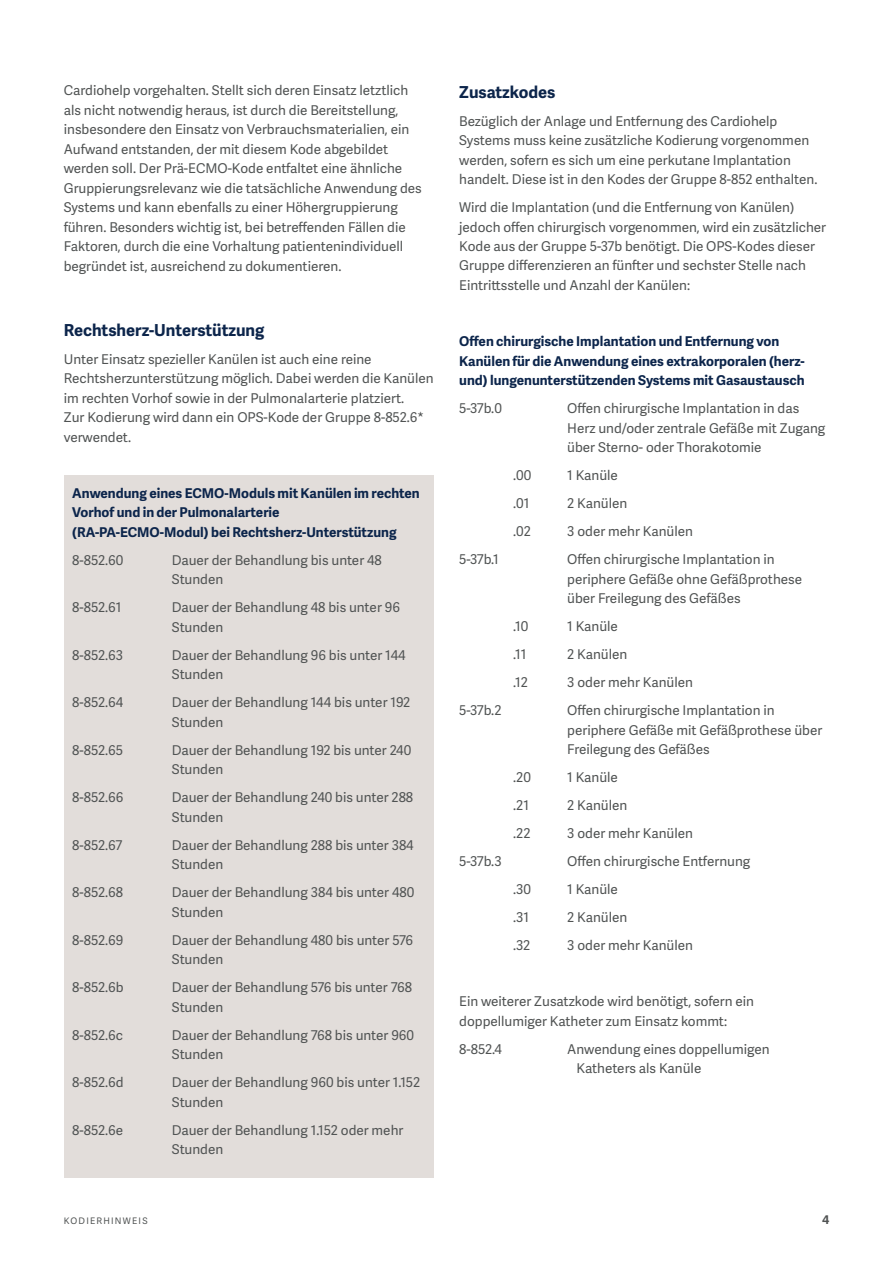
<style>
.page{position:relative;width:893px;height:1263px;background:#fff}
.page>*{position:absolute;margin:0;border:0;box-sizing:border-box;transform-origin:0 0}
.t1{font:700 16.5px "Adelle Sans";color:#0c254b}
.t2{font:13.5px/19.5px "Adelle Sans";color:#505353}
.t3{font:700 13.5px/19.5px "Adelle Sans";color:#0c254b}
.t4{font:700 12px "Adelle Sans";color:#505353}
.t5{font:9px "Adelle Sans";letter-spacing:.135em;color:#505353}
</style>
<div class="page">
<div style="left:64px;top:475px;width:370px;height:703px;background:#e2ddda"></div>
<p class="t2" style="left:64px;top:80px;width:360px">Cardiohelp vorgehalten. Stellt sich deren Einsatz letztlich als nicht notwendig heraus, ist durch die Bereitstellung, insbesondere den Einsatz von Verbrauchsmaterialien, ein Aufwand entstanden, der mit diesem Kode abgebildet werden soll. Der Prä-ECMO-Kode entfaltet eine ähnliche Gruppierungsrelevanz wie die tatsächliche Anwendung des Systems und kann ebenfalls zu einer Höhergruppierung führen. Besonders wichtig ist, bei betreffenden Fällen die Faktoren, durch die eine Vorhaltung patientenindividuell begründet ist, ausreichend zu dokumentieren.</p>
<p class="t1" style="left:64px;top:318px;width:202px">Rechtsherz-Unterstützung</p>
<p class="t2" style="left:64px;top:349px;width:371px">Unter Einsatz spezieller Kanülen ist auch eine reine Rechtsherzunterstützung möglich. Dabei werden die Kanülen im rechten Vorhof sowie in der Pulmonalarterie platziert.<br>Zur Kodierung wird dann ein OPS-Kode der Gruppe 8-852.6* verwendet.</p>
<p class="t3" style="left:72px;top:483px;width:349px">Anwendung eines ECMO-Moduls mit Kanülen im rechten<br>Vorhof und in der Pulmonalarterie<br>(RA-PA-ECMO-Modul) bei Rechtsherz-Unterstützung</p>
<p class="t2" style="left:72px;top:550px;width:53px">8-852.60</p>
<p class="t2" style="left:172px;top:550px;width:212px">Dauer der Behandlung bis unter 48<br>Stunden</p>
<p class="t2" style="left:72px;top:597px;width:51px">8-852.61</p>
<p class="t2" style="left:172px;top:597px;width:230px">Dauer der Behandlung 48 bis unter 96<br>Stunden</p>
<p class="t2" style="left:72px;top:645px;width:52px">8-852.63</p>
<p class="t2" style="left:172px;top:645px;width:235px">Dauer der Behandlung 96 bis unter 144<br>Stunden</p>
<p class="t2" style="left:72px;top:692px;width:53px">8-852.64</p>
<p class="t2" style="left:172px;top:692px;width:240px">Dauer der Behandlung 144 bis unter 192<br>Stunden</p>
<p class="t2" style="left:72px;top:740px;width:52px">8-852.65</p>
<p class="t2" style="left:172px;top:740px;width:241px">Dauer der Behandlung 192 bis unter 240<br>Stunden</p>
<p class="t2" style="left:72px;top:787px;width:53px">8-852.66</p>
<p class="t2" style="left:172px;top:787px;width:243px">Dauer der Behandlung 240 bis unter 288<br>Stunden</p>
<p class="t2" style="left:72px;top:835px;width:51px">8-852.67</p>
<p class="t2" style="left:172px;top:835px;width:243px">Dauer der Behandlung 288 bis unter 384<br>Stunden</p>
<p class="t2" style="left:72px;top:882px;width:52px">8-852.68</p>
<p class="t2" style="left:172px;top:882px;width:244px">Dauer der Behandlung 384 bis unter 480<br>Stunden</p>
<p class="t2" style="left:72px;top:930px;width:53px">8-852.69</p>
<p class="t2" style="left:172px;top:930px;width:243px">Dauer der Behandlung 480 bis unter 576<br>Stunden</p>
<p class="t2" style="left:72px;top:977px;width:53px">8-852.6b</p>
<p class="t2" style="left:172px;top:977px;width:242px">Dauer der Behandlung 576 bis unter 768<br>Stunden</p>
<p class="t2" style="left:72px;top:1025px;width:52px">8-852.6c</p>
<p class="t2" style="left:172px;top:1025px;width:244px">Dauer der Behandlung 768 bis unter 960<br>Stunden</p>
<p class="t2" style="left:72px;top:1072px;width:53px">8-852.6d</p>
<p class="t2" style="left:172px;top:1072px;width:250px">Dauer der Behandlung 960 bis unter 1.152<br>Stunden</p>
<p class="t2" style="left:72px;top:1120px;width:52px">8-852.6e</p>
<p class="t2" style="left:172px;top:1120px;width:233px">Dauer der Behandlung 1.152 oder mehr<br>Stunden</p>
<p class="t1" style="left:459px;top:80px;width:98px">Zusatzkodes</p>
<p class="t2" style="left:459px;top:111px;width:360px">Bezüglich der Anlage und Entfernung des Cardiohelp Systems muss keine zusätzliche Kodierung vorgenommen werden, sofern es sich um eine perkutane Implantation handelt. Diese ist in den Kodes der Gruppe 8-852 enthalten.</p>
<p class="t2" style="left:459px;top:197px;width:368px">Wird die Implantation (und die Entfernung von Kanülen) jedoch offen chirurgisch vorgenommen, wird ein zusätzlicher Kode aus der Gruppe 5-37b benötigt. Die OPS-Kodes dieser Gruppe differenzieren an fünfter und sechster Stelle nach Eintrittsstelle und Anzahl der Kanülen:</p>
<p class="t3" style="left:459px;top:331px;width:347px">Offen chirurgische Implantation und Entfernung von<br>Kanülen für die Anwendung eines extrakorporalen (herz&shy;und) lungenunterstützenden Systems mit Gasaustausch</p>
<p class="t2" style="left:459px;top:398px;width:44px">5-37b.0</p>
<p class="t2" style="left:567px;top:398px;width:260px">Offen chirurgische Implantation in das<br>Herz und/oder zentrale Gefäße mit Zugang über Sterno- oder Thorakotomie</p>
<p class="t2" style="left:513px;top:465px;width:20px">.00</p>
<p class="t2" style="left:567px;top:465px;width:52px">1 Kanüle</p>
<p class="t2" style="left:513px;top:493px;width:18px">.01</p>
<p class="t2" style="left:567px;top:493px;width:62px">2 Kanülen</p>
<p class="t2" style="left:513px;top:521px;width:19px">.02</p>
<p class="t2" style="left:567px;top:521px;width:127px">3 oder mehr Kanülen</p>
<p class="t2" style="left:459px;top:549px;width:41px">5-37b.1</p>
<p class="t2" style="left:567px;top:549px;width:236px">Offen chirurgische Implantation in periphere Gefäße ohne Gefäßprothese über Freilegung des Gefäßes</p>
<p class="t2" style="left:513px;top:616px;width:17px">.10</p>
<p class="t2" style="left:567px;top:616px;width:52px">1 Kanüle</p>
<p class="t2" style="left:513px;top:644px;width:15px">.11</p>
<p class="t2" style="left:567px;top:644px;width:62px">2 Kanülen</p>
<p class="t2" style="left:513px;top:672px;width:16px">.12</p>
<p class="t2" style="left:567px;top:672px;width:127px">3 oder mehr Kanülen</p>
<p class="t2" style="left:459px;top:700px;width:44px">5-37b.2</p>
<p class="t2" style="left:567px;top:700px;width:257px">Offen chirurgische Implantation in periphere Gefäße mit Gefäßprothese über<br>Freilegung des Gefäßes</p>
<p class="t2" style="left:513px;top:767px;width:19px">.20</p>
<p class="t2" style="left:567px;top:767px;width:52px">1 Kanüle</p>
<p class="t2" style="left:513px;top:795px;width:17px">.21</p>
<p class="t2" style="left:567px;top:795px;width:62px">2 Kanülen</p>
<p class="t2" style="left:513px;top:823px;width:19px">.22</p>
<p class="t2" style="left:567px;top:823px;width:127px">3 oder mehr Kanülen</p>
<p class="t2" style="left:459px;top:851px;width:44px">5-37b.3</p>
<p class="t2" style="left:567px;top:851px;width:185px">Offen chirurgische Entfernung</p>
<p class="t2" style="left:513px;top:879px;width:19px">.30</p>
<p class="t2" style="left:567px;top:879px;width:52px">1 Kanüle</p>
<p class="t2" style="left:513px;top:907px;width:17px">.31</p>
<p class="t2" style="left:567px;top:907px;width:62px">2 Kanülen</p>
<p class="t2" style="left:513px;top:935px;width:19px">.32</p>
<p class="t2" style="left:567px;top:935px;width:127px">3 oder mehr Kanülen</p>
<p class="t2" style="left:459px;top:991px;width:296px">Ein weiterer Zusatzkode wird benötigt, sofern ein doppellumiger Katheter zum Einsatz kommt:</p>
<p class="t2" style="left:459px;top:1038px;width:44px">8-852.4</p>
<p class="t2" style="left:576px;top:1038px;width:195px;text-indent:-9px">Anwendung eines doppellumigen<br>Katheters als Kanüle</p>
<p class="t5" style="left:64px;top:1215px;width:85px">KODIERHINWEIS</p>
<p class="t4" style="left:822px;top:1211px;width:9px">4</p>
</div>
